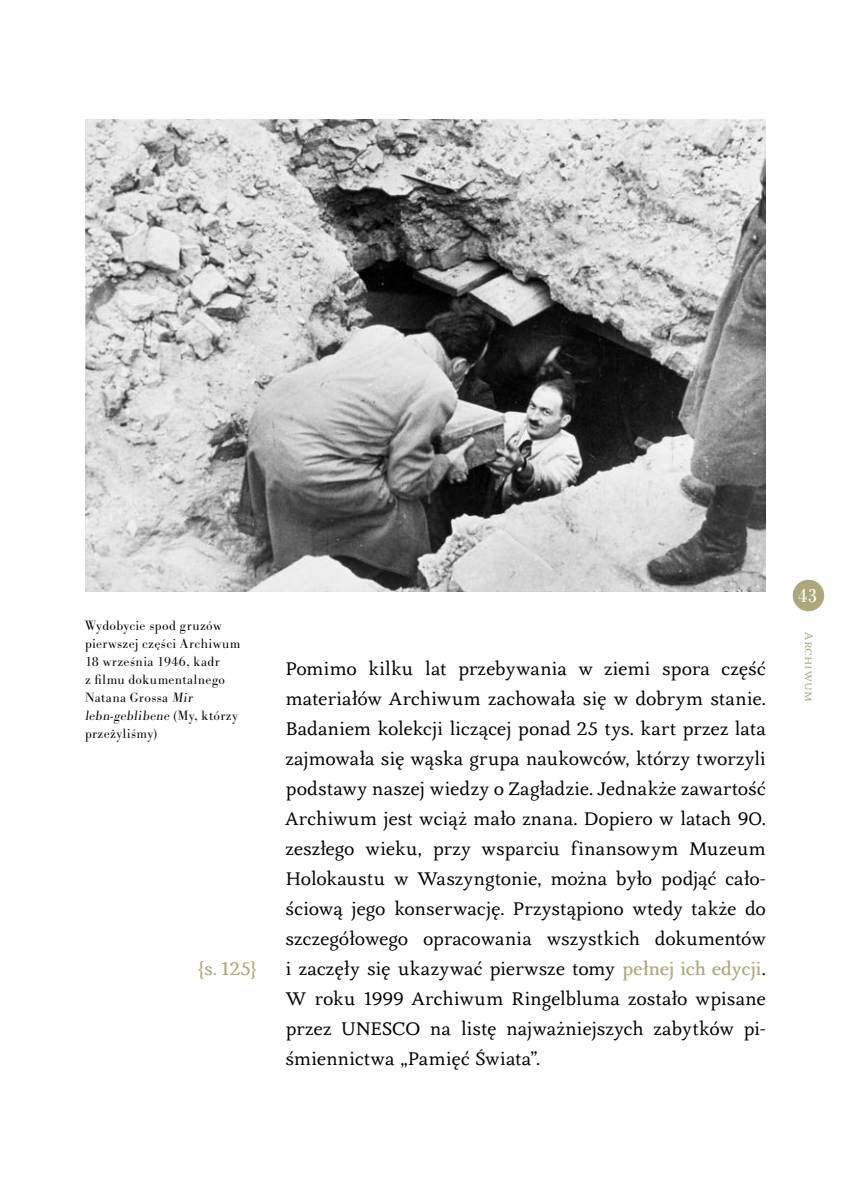
<style>
.page{position:relative;width:851px;height:1191px;background:#fff}
.page>*{position:absolute;margin:0;border:0;box-sizing:border-box;transform-origin:0 0}
.t1{font:22px/30px "Fiesole Text";letter-spacing:-.005em;color:#000;text-align:justify}
.t2{font:700 22px "Fiesole Text";color:#ada879}
.t3{font:20px "Bodoni";color:#fff;scale:.95 1}
.t4{font:300 14px/18px "Bodoni Ant";letter-spacing:.035em;color:#000}
.t5{font:14px "Fiesole Text";letter-spacing:-.01em;color:#ada879}
.s1{font-weight:700;color:#ada879}
</style>
<div class="page">
<img style="left:85px;top:119px;width:680px;height:473px">
<div style="left:792px;top:580px;width:32px;height:31px;background:#ada879;border-radius:50%"></div>
<p class="t4" style="left:85px;top:617px;width:157px">Wydobycie spod gruzów pierwszej części Archiwum<br>18 września 1946, kadr<br>z filmu dokumentalnego<br>Natana Grossa Mir lebn-geblibene ( My, którz y przeżyliśmy)</p>
<p class="t2" style="left:198px;top:958px;width:61px">{s. 125}</p>
<p class="t1" style="left:285px;top:654px;width:482px">Pomimo kilku lat przebywania w ziemi spora część materiałów Archiwum zachowała się w dobrym stanie.<br>Badaniem kolekcji liczącej ponad 25 tys. kart przez lata zajmowała się wąska grupa naukowców, którzy tworzyli podstawy naszej wiedzy o Zagładzie. Jednakże zawartość Archiwum jest wciąż mało znana. Dopiero w latach 90. zeszłego wieku, przy wsparciu finansowym Muzeum Holokaustu w Waszyngtonie, można było podjąć cało&shy;ściową jego konserwację. Przystąpiono wtedy także do szczegółowego opracowania wszystkich dokumentów i zaczęły się ukazywać pierwsze tomy <span class="s1">pełnej ich edycji</span>.<br>W roku 1999 Archiwum Ringelbluma zostało wpisane przez UNESCO na listę najważniejszych zabytków pi&shy;śmiennictwa „Pamięć Świata”.</p>
<p class="t3" style="left:798px;top:584px;width:21px">43</p>
<p class="t5" style="left:815px;top:632px;width:71px;rotate:90deg">Archiwum</p>
</div>
